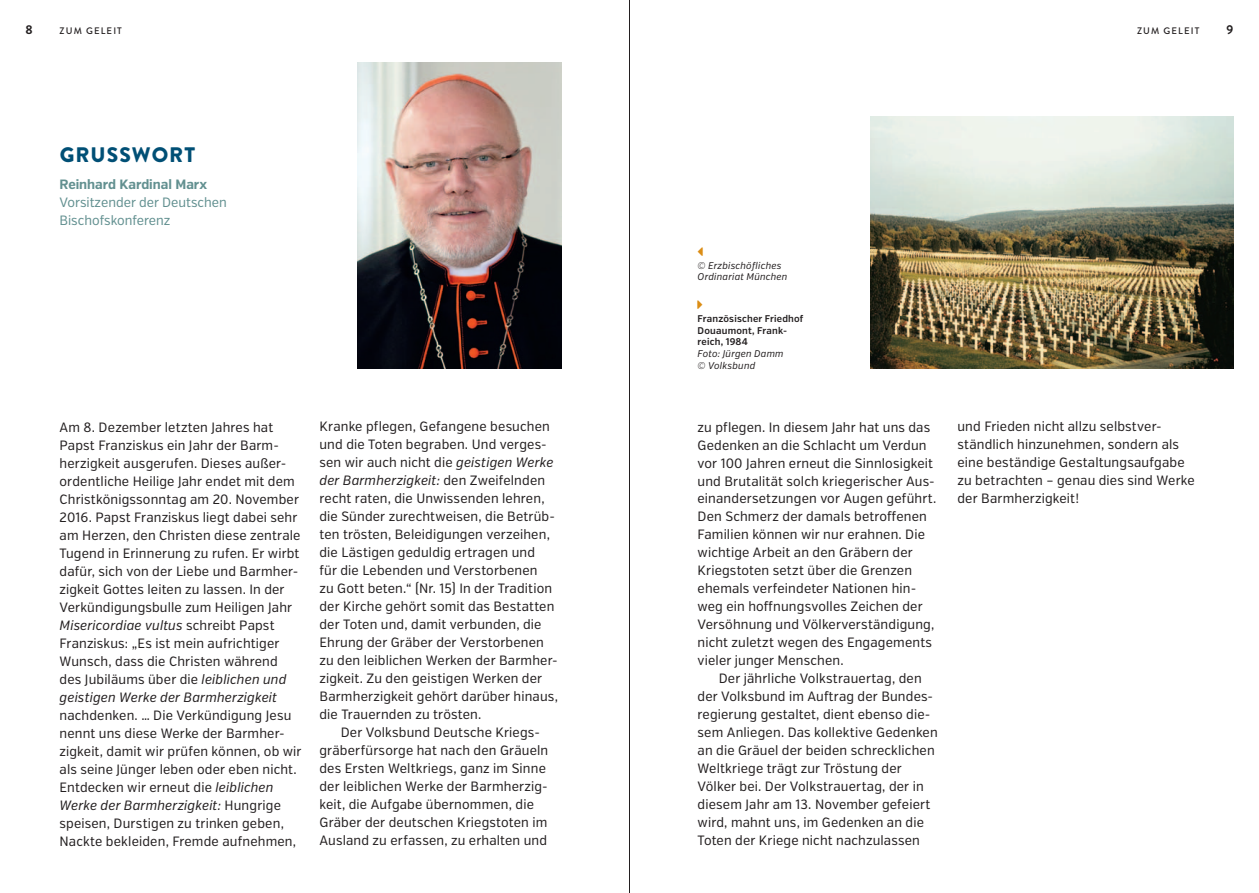
<style>
.page{position:relative;width:1259px;height:893px;background:#fff}
.page>*{position:absolute;margin:0;border:0;box-sizing:border-box;transform-origin:0 0}
.t1{font:900 21px "Brandon Grotesque";letter-spacing:.05em;color:#004f75}
.t2{font:13.5px/18px "Verb Cond";letter-spacing:.01em;color:#231f20}
.t3{font:13.5px/18px "Verb Cond";color:#629090}
.t4{font:700 13.5px "Verb Cond";color:#629090}
.t5{font:700 12.75px "Brandon Grotesque";color:#231f20}
.t6{font:italic 9.75px/11.7px "Verb Cond";letter-spacing:.025em;color:#231f20}
.t7{font:600 9.75px/11.7px "Verb Cond";letter-spacing:.02em;color:#231f20}
.t8{font:500 9.45px "Brandon Grotesque";letter-spacing:.12em;color:#231f20}
.s1{font-style:italic}
</style>
<div class="page">
<img style="left:358px;top:63px;width:203px;height:306px">
<img style="left:871px;top:117px;width:362px;height:252px">
<hr style="left:629px;top:0;width:1px;height:893px;background:#231f20">
<p class="t5" style="left:26px;top:21px;width:9px">8</p>
<p class="t5" style="left:1226px;top:21px;width:8px">9</p>
<p class="t8" style="left:60px;top:25px;width:64px">ZUM GELEIT</p>
<p class="t8" style="left:1137px;top:25px;width:64px">ZUM GELEIT</p>
<h1 class="t1" style="left:60px;top:139px;width:137px">GRUSSWORT</h1>
<p class="t4" style="left:60px;top:176px;width:149px">Reinhard Kardinal Marx</p>
<p class="t3" style="left:60px;top:193px;width:169px">Vorsitzender der Deutschen<br>Bischofskonferenz</p>
<p class="t2" style="left:60px;top:418px;width:242px">Am 8. Dezember letzten Jahres hat Papst Franziskus ein Jahr der Barm&shy;herzigkeit ausgerufen. Dieses außer&shy;ordentliche Heilige Jahr endet mit dem Christkönigssonntag am 20. November 2016. Papst Franziskus liegt dabei sehr am Herzen, den Christen diese zentrale Tugend in Erinnerung zu rufen. Er wirbt dafür, sich von der Liebe und Barmher&shy;zigkeit Gottes leiten zu lassen. In der Verkündigungsbulle zum Heiligen Jahr <span class="s1">Misericordiae vultus</span> schreibt Papst Franziskus: „Es ist mein aufrichtiger Wunsch, dass die Christen während des Jubiläums über die <span class="s1">leiblichen und geistigen Werke der Barmherzigkeit</span></p>
<p class="t2" style="left:60px;top:706px;width:243px">nachdenken. … Die Verkündigung Jesu nennt uns diese Werke der Barmher&shy;zigkeit, damit wir prüfen können, ob wir als seine Jünger leben oder eben nicht.<br>Entdecken wir erneut die <span class="s1">leiblichen Werke der Barmherzigkeit:</span> Hungrige speisen, Durstigen zu trinken geben, Nackte bekleiden, Fremde aufnehmen,</p>
<p class="t2" style="left:319px;top:418px;width:240px">Kranke pflegen, Gefangene besuchen und die Toten begraben. Und verges&shy;sen wir auch nicht die <span class="s1">geistigen Werke der Barmherzigkeit:</span> den Zweifelnden recht raten, die Unwissenden lehren, die Sünder zurechtweisen, die Betrüb&shy;ten trösten, Beleidigungen verzeihen, die Lästigen geduldig ertragen und<br>für die Lebenden und Verstorbenen<br>zu Gott beten.“ (Nr. 15) In der Tradition der Kirche gehört somit das Bestatten der Toten und, damit verbunden, die Ehrung der Gräber der Verstorbenen zu den leiblichen Werken der Barmher&shy;zigkeit. Zu den geistigen Werken der Barmherzigkeit gehört darüber hinaus, die Trauernden zu trösten.</p>
<p class="t2" style="left:319px;top:724px;width:230px;text-indent:21px">Der Volksbund Deutsche Kriegs&shy;gräberfürsorge hat nach den Gräueln des Ersten Weltkriegs, ganz im Sinne der leiblichen Werke der Barmherzig&shy;keit, die Aufgabe übernommen, die Gräber der deutschen Kriegstoten im Ausland zu erfassen, zu erhalten und</p>
<p class="t6" style="left:697px;top:260px;width:91px">© Erzbischöfliches<br>Ordinariat München</p>
<p class="t7" style="left:697px;top:313px;width:107px">Französischer Friedhof<br>Douaumont, Frank&shy;reich, 1984</p>
<p class="t6" style="left:697px;top:348px;width:88px">Foto: Jürgen Damm © Volksbund</p>
<p class="t2" style="left:697px;top:418px;width:240px">zu pflegen. In diesem Jahr hat uns das Gedenken an die Schlacht um Verdun vor 100 Jahren erneut die Sinnlosigkeit und Brutalität solch kriegerischer Aus&shy;einandersetzungen vor Augen geführt.<br>Den Schmerz der damals betroffenen Familien können wir nur erahnen. Die wichtige Arbeit an den Gräbern der Kriegstoten setzt über die Grenzen ehemals verfeindeter Nationen hin&shy;weg ein hoffnungsvolles Zeichen der Versöhnung und Völkerverständigung, nicht zuletzt wegen des Engagements vieler junger Menschen.</p>
<p class="t2" style="left:697px;top:670px;width:242px;text-indent:21px">Der jährliche Volkstrauertag, den der Volksbund im Auftrag der Bundes&shy;regierung gestaltet, dient ebenso die&shy;sem Anliegen. Das kollektive Gedenken an die Gräuel der beiden schrecklichen Weltkriege trägt zur Tröstung der Völker bei. Der Volkstrauertag, der in diesem Jahr am 13. November gefeiert wird, mahnt uns, im Gedenken an die Toten der Kriege nicht nachzulassen</p>
<p class="t2" style="left:957px;top:418px;width:239px">und Frieden nicht allzu selbstver&shy;ständlich hinzunehmen, sondern als eine beständige Gestaltungsaufgabe zu betrachten – genau dies sind Werke der Barmherzigkeit!</p>
</div>
